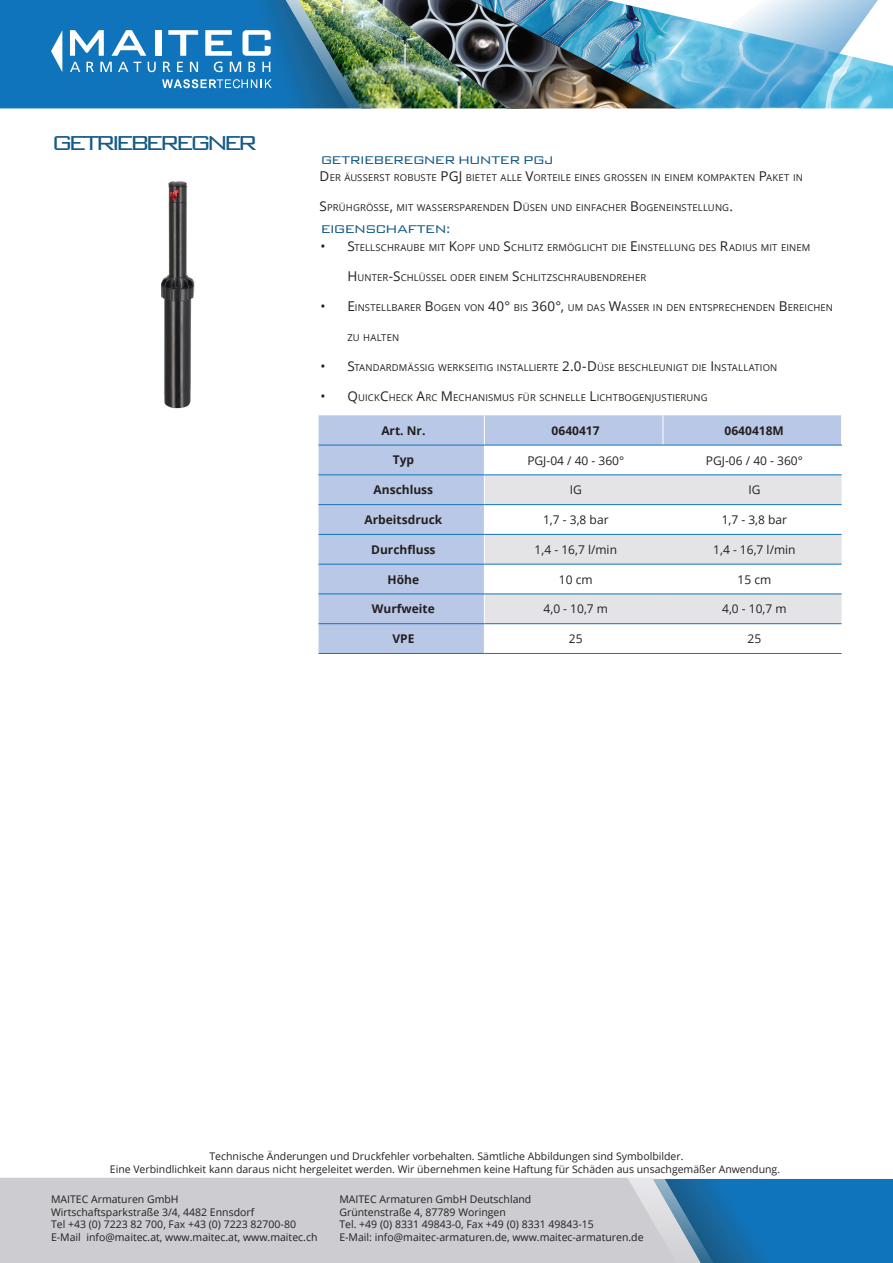
<style>
.page{position:relative;width:893px;height:1263px;background:#fff}
.page>*{position:absolute;margin:0;border:0;box-sizing:border-box;transform-origin:0 0}
.Maitec_Header_Big{font:300 27px "Bank Gothic BT";letter-spacing:-.18em;color:#165a86}
.Maitec_Header_Black{font:300 15px "Bank Gothic BT";letter-spacing:-.075em;color:#165a86}
.Maitec_Table_Font{font:12px "Open Sans";color:#231f20}
.Maitec_Table_Font-2{font:700 12px "Open Sans";color:#231f20}
.t1{font:10.5px "Open Sans";color:#231f20}
.Maitec_Header_Black-2{font:9.45px "Open Sans";letter-spacing:.015em;color:#231f20}
.s1{font-size:13.5px}
</style>
<div class="page">
<div style="left:319px;top:415px;width:522px;height:238px;background:#b9c8e6"></div>
<svg style="left:485px;top:446px;width:357px;height:207px"></svg>
<svg style="left:485px;top:475px;width:357px;height:148px;fill:#e4e4e7"></svg>
<hr style="left:484px;top:415px;width:1px;height:30px;background:#fff">
<hr style="left:663px;top:415px;width:1px;height:30px;background:#fff">
<svg style="left:484px;top:446px;width:1px;height:207px"></svg>
<hr style="left:319px;top:445px;width:165px;height:1px;background:#1074bc">
<hr style="left:484px;top:445px;width:179px;height:1px;background:#1074bc">
<hr style="left:663px;top:445px;width:179px;height:1px;background:#1074bc">
<hr style="left:319px;top:474px;width:165px;height:1px;background:#1074bc">
<hr style="left:484px;top:474px;width:179px;height:1px;background:#1074bc">
<hr style="left:663px;top:474px;width:179px;height:1px;background:#1074bc">
<hr style="left:319px;top:504px;width:165px;height:1px;background:#1074bc">
<hr style="left:484px;top:504px;width:179px;height:1px;background:#1074bc">
<hr style="left:663px;top:504px;width:179px;height:1px;background:#1074bc">
<hr style="left:319px;top:534px;width:165px;height:1px;background:#1074bc">
<hr style="left:484px;top:534px;width:179px;height:1px;background:#1074bc">
<hr style="left:663px;top:534px;width:179px;height:1px;background:#1074bc">
<hr style="left:319px;top:564px;width:165px;height:1px;background:#1074bc">
<hr style="left:484px;top:564px;width:179px;height:1px;background:#1074bc">
<hr style="left:663px;top:564px;width:179px;height:1px;background:#1074bc">
<hr style="left:319px;top:593px;width:165px;height:1px;background:#1074bc">
<hr style="left:484px;top:593px;width:179px;height:1px;background:#1074bc">
<hr style="left:663px;top:593px;width:179px;height:1px;background:#1074bc">
<hr style="left:319px;top:623px;width:165px;height:1px;background:#1074bc">
<hr style="left:484px;top:623px;width:179px;height:1px;background:#1074bc">
<hr style="left:663px;top:623px;width:179px;height:1px;background:#1074bc">
<hr style="left:319px;top:653px;width:165px;height:1px;background:#1074bc">
<hr style="left:484px;top:653px;width:179px;height:1px;background:#1074bc">
<hr style="left:663px;top:653px;width:179px;height:1px;background:#1074bc">
<img style="left:161px;top:181px;width:34px;height:228px">
<div style="left:0;top:1178px;width:605px;height:85px;background:#ccccd1"></div>
<svg style="left:605px;top:1178px;width:288px;height:85px;background:#488cbd"></svg>
<img style="left:0;top:0;width:887px;height:109px">
<img style="left:361px;top:0;width:254px;height:108px">
<p class="Maitec_Header_Big" style="left:51px;top:128px;width:208px">GETRIEBEREGNER</p>
<p class="Maitec_Header_Black" style="left:320px;top:152px;width:235px">GETRIEBEREGNER HUNTER PGJ</p>
<p class="Maitec_Header_Black-2" style="left:320px;top:171px;width:485px"><span class="s1">D</span>ER ÄUSSERST ROBUSTE <span class="s1">PGJ</span> BIETET ALLE <span class="s1">V</span>ORTEILE EINES GROSSEN IN EINEM KOMPAKTEN <span class="s1">P</span>AKET IN</p>
<p class="Maitec_Header_Black-2" style="left:320px;top:201px;width:415px"><span class="s1">S</span>PRÜHGRÖSSE<span class="s1">,</span> MIT WASSERSPARENDEN <span class="s1">D</span>ÜSEN UND EINFACHER <span class="s1">B</span>OGENEINSTELLUNG<span class="s1">.</span></p>
<p class="Maitec_Header_Black" style="left:320px;top:220px;width:132px">EIGENSCHAFTEN:</p>
<p class="Maitec_Header_Black-2" style="left:320px;top:241px;width:491px"><span class="s1">• S</span>TELLSCHRAUBE MIT <span class="s1">K</span>OPF UND <span class="s1">S</span>CHLITZ ERMÖGLICHT DIE <span class="s1">E</span>INSTELLUNG DES <span class="s1">R</span>ADIUS MIT EINEM</p>
<p class="Maitec_Header_Black-2" style="left:347px;top:271px;width:300px"><span class="s1">H</span> UNTER<span class="s1">-S</span>CHLÜSSEL ODER EINEM <span class="s1">S</span>CHLITZSCHRAUBENDREHER</p>
<p class="Maitec_Header_Black-2" style="left:320px;top:301px;width:514px"><span class="s1">• E</span>INSTELLBARER <span class="s1">B</span>OGEN VON <span class="s1">40°</span> BIS <span class="s1">360°,</span> UM DAS <span class="s1">W</span>ASSER IN DEN ENTSPRECHENDEN <span class="s1">B</span> EREICHEN</p>
<p class="Maitec_Header_Black-2" style="left:347px;top:331px;width:53px">ZU HALTEN</p>
<p class="Maitec_Header_Black-2" style="left:320px;top:361px;width:459px"><span class="s1">• S</span>TANDARDMÄSSIG WERKSEITIG INSTALLIERTE <span class="s1">2.0-D</span>ÜSE BESCHLEUNIGT DIE <span class="s1">I</span> NSTALLATION</p>
<p class="Maitec_Header_Black-2" style="left:320px;top:391px;width:388px"><span class="s1">• Q</span>UICK<span class="s1">C</span>HECK <span class="s1">A</span>RC <span class="s1">M</span> ECHANISMUS FÜR SCHNELLE <span class="s1">L</span>ICHTBOGENJUSTIERUNG</p>
<p class="Maitec_Table_Font-2" style="left:381px;top:422px;width:46px">Art. Nr.</p>
<p class="Maitec_Table_Font-2" style="left:552px;top:422px;width:49px">0640417</p>
<p class="Maitec_Table_Font-2" style="left:725px;top:422px;width:61px">0640418M</p>
<p class="Maitec_Table_Font-2" style="left:393px;top:451px;width:23px">Typ</p>
<p class="Maitec_Table_Font" style="left:527px;top:452px;width:98px">PGJ-04 / 40 - 360°</p>
<p class="Maitec_Table_Font" style="left:706px;top:452px;width:98px">PGJ-06 / 40 - 360°</p>
<p class="Maitec_Table_Font-2" style="left:374px;top:481px;width:61px">Anschluss</p>
<p class="Maitec_Table_Font" style="left:570px;top:482px;width:14px">IG</p>
<p class="Maitec_Table_Font" style="left:748px;top:482px;width:14px">IG</p>
<p class="Maitec_Table_Font-2" style="left:364px;top:511px;width:79px">Arbeitsdruck</p>
<p class="Maitec_Table_Font" style="left:543px;top:511px;width:67px">1,7 - 3,8 bar</p>
<p class="Maitec_Table_Font" style="left:722px;top:511px;width:67px">1,7 - 3,8 bar</p>
<p class="Maitec_Table_Font-2" style="left:371px;top:541px;width:66px">Durchfluss</p>
<p class="Maitec_Table_Font" style="left:535px;top:541px;width:84px">1,4 - 16,7 l/min</p>
<p class="Maitec_Table_Font" style="left:713px;top:541px;width:84px">1,4 - 16,7 l/min</p>
<p class="Maitec_Table_Font-2" style="left:388px;top:571px;width:33px">Höhe</p>
<p class="Maitec_Table_Font" style="left:559px;top:571px;width:35px">10 cm</p>
<p class="Maitec_Table_Font" style="left:737px;top:571px;width:35px">15 cm</p>
<p class="Maitec_Table_Font-2" style="left:372px;top:601px;width:64px">Wurfweite</p>
<p class="Maitec_Table_Font" style="left:543px;top:601px;width:66px">4,0 - 10,7 m</p>
<p class="Maitec_Table_Font" style="left:722px;top:601px;width:66px">4,0 - 10,7 m</p>
<p class="Maitec_Table_Font-2" style="left:392px;top:630px;width:24px">VPE</p>
<p class="Maitec_Table_Font" style="left:569px;top:631px;width:15px">25</p>
<p class="Maitec_Table_Font" style="left:747px;top:631px;width:15px">25</p>
<p class="t1" style="left:209px;top:1148px;width:476px">Technische Änderungen und Druckfehler vorbehalten. Sämtliche Abbildungen sind Symbolbilder.</p>
<p class="t1" style="left:110px;top:1162px;width:672px">Eine Verbindlichkeit kann daraus nicht hergeleitet werden. Wir übernehmen keine Haftung für Schäden aus unsachgemäßer Anwendung.</p>
<p class="t1" style="left:51px;top:1192px;width:129px">MAITEC Armaturen GmbH</p>
<p class="t1" style="left:51px;top:1204px;width:205px">Wirtschaftsparkstraße 3/4, 4482 Ennsdorf</p>
<p class="t1" style="left:51px;top:1217px;width:246px">Tel +43 (0) 7223 82 700, Fax +43 (0) 7223 82700-80</p>
<p class="t1" style="left:51px;top:1230px;width:268px">E-Mail info@maitec.at, www.maitec.at, www.maitec.ch</p>
<p class="t1" style="left:339px;top:1192px;width:193px">MAITEC Armaturen GmbH Deutschland</p>
<p class="t1" style="left:339px;top:1204px;width:168px">Grüntenstraße 4, 87789 Woringen</p>
<p class="t1" style="left:339px;top:1217px;width:256px">Tel. +49 (0) 8331 49843-0, Fax +49 (0) 8331 49843-15</p>
<p class="t1" style="left:339px;top:1230px;width:306px">E-Mail: info@maitec-armaturen.de, www.maitec-armaturen.de</p>
</div>
